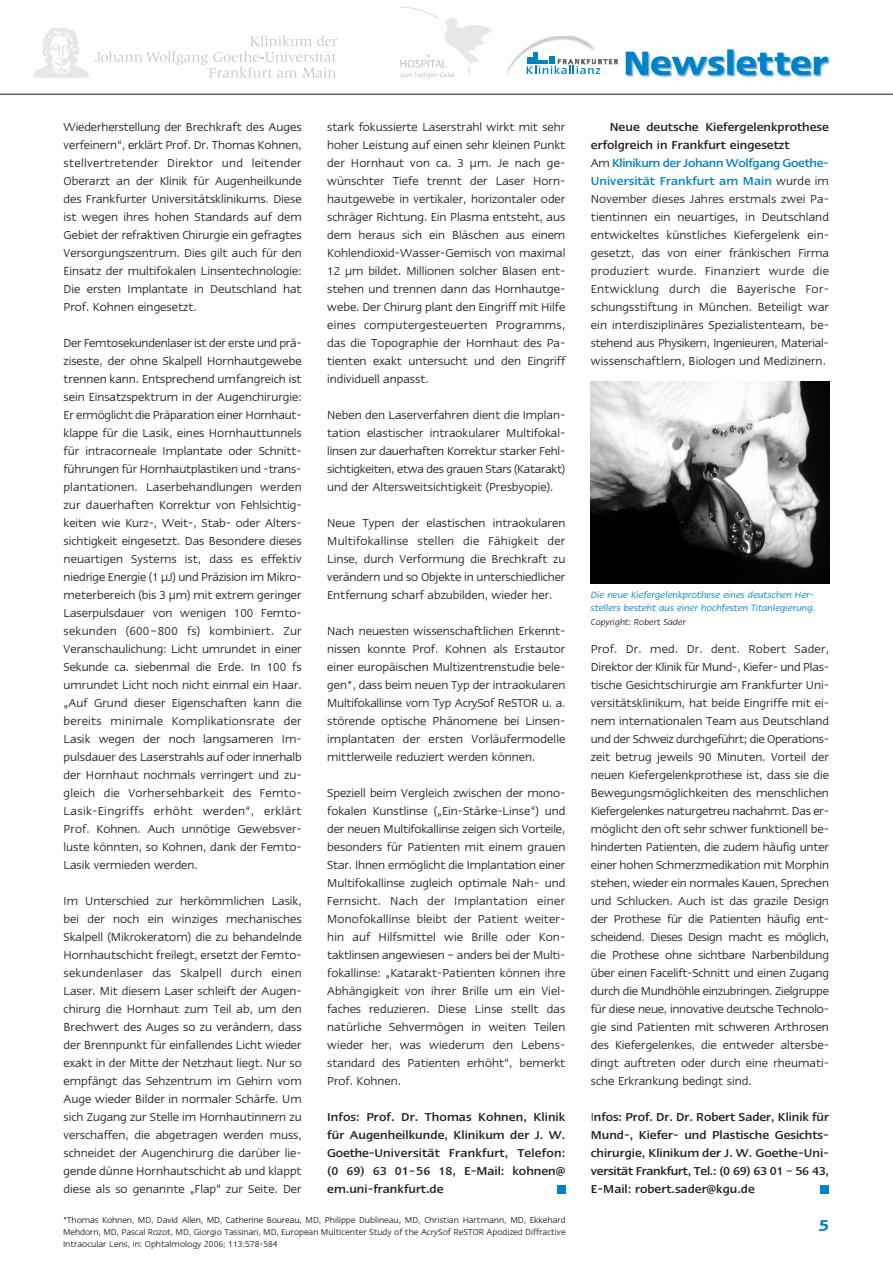
<style>
.page{position:relative;width:893px;height:1263px;background:#fff}
.page>*{position:absolute;margin:0;border:0;box-sizing:border-box;transform-origin:0 0}
.t1{font:italic 600 18px "Linotype Ergo";color:#0082c8}
.t2{font:13.2px/18px "Linotype Ergo";color:#231f20;text-align:justify}
.t3{font:500 13.2px/18px "Linotype Ergo";color:#231f20;text-align:justify}
.t4{font:italic 10.5px/13.5px "Linotype Ergo";letter-spacing:.005em;color:#0082c8}
.t5{font:9.75px/12px "Linotype Ergo";color:#231f20;text-align:justify}
.t6{font:italic 9.75px "Linotype Ergo";letter-spacing:.005em;color:#231f20}
.s1{font-weight:500}
.s2{font-weight:500;color:#0082c8}
.s3{font-weight:400}
</style>
<div class="page">
<hr style="left:0;top:94px;width:893px;height:1px;background:#231f20">
<svg style="left:595px;top:59px;width:23px;height:15px"></svg>
<img style="left:507px;top:35px;width:88px;height:39px">
<img style="left:625px;top:49px;width:205px;height:29px">
<svg style="left:34px;top:28px;width:55px;height:49px"></svg>
<svg style="left:95px;top:35px;width:242px;height:43px"></svg>
<svg style="left:400px;top:7px;width:92px;height:72px"></svg>
<img style="left:591px;top:381px;width:238px;height:202px">
<div style="left:820px;top:1185px;width:9px;height:8px;background:#0082c8"></div>
<div style="left:557px;top:1185px;width:8px;height:8px;background:#0082c8"></div>
<p class="t2" style="left:64px;top:119px;width:240px">Wiederherstellung der Brechkraft des Auges verfeinern“, erklärt Prof. Dr. Thomas Kohnen, stellvertretender Direktor und leitender Oberarzt an der Klinik für Augenheilkunde des Frankfurter Universitätsklinikums. Diese ist wegen ihres hohen Standards auf dem Gebiet der refraktiven Chirurgie ein gefragtes Versorgungszentrum. Dies gilt auch für den Einsatz der multifokalen Linsentechnologie:<br>Die ersten Implantate in Deutschland hat Prof. Kohnen eingesetzt.</p>
<p class="t2" style="left:64px;top:335px;width:240px">Der Femtosekundenlaser ist der erste und prä&shy;ziseste, der ohne Skalpell Hornhautgewebe trennen kann. Entsprechend umfangreich ist sein Einsatzspektrum in der Augenchirurgie:<br>Er ermöglicht die Präparation einer Hornhaut&shy;klappe für die Lasik, eines Hornhauttunnels für intracorneale Implantate oder Schnitt&shy;führungen für Hornhautplastiken und -trans&shy;plantationen. Laserbehandlungen werden zur dauerhaften Korrektur von Fehlsichtig&shy;keiten wie Kurz-, Weit-, Stab- oder Alters&shy;sichtigkeit eingesetzt. Das Besondere dieses neuartigen Systems ist, dass es effektiv niedrige Energie (1 μJ) und Präzision im Mikro&shy;meterbereich (bis 3 μm) mit extrem geringer Laserpulsdauer von wenigen 100 Femto&shy;sekunden (600–800 fs) kombiniert. Zur Veranschaulichung: Licht umrundet in einer Sekunde ca. siebenmal die Erde. In 100 fs umrundet Licht noch nicht einmal ein Haar. „Auf Grund dieser Eigenschaften kann die bereits minimale Komplikationsrate der Lasik wegen der noch langsameren Im&shy;pulsdauer des Laserstrahls auf oder innerhalb der Hornhaut nochmals verringert und zu&shy;gleich die Vorhersehbarkeit des Femto-Lasik-Eingriffs erhöht werden“, erklärt Prof. Kohnen. Auch unnötige Gewebsver&shy;luste könnten, so Kohnen, dank der Femto-Lasik vermieden werden.</p>
<p class="t2" style="left:64px;top:893px;width:240px">Im Unterschied zur herkömmlichen Lasik, bei der noch ein winziges mechanisches Skalpell (Mikrokeratom) die zu behandelnde Hornhautschicht freilegt, ersetzt der Femto&shy;sekundenlaser das Skalpell durch einen Laser. Mit diesem Laser schleift der Augen&shy;chirurg die Hornhaut zum Teil ab, um den Brechwert des Auges so zu verändern, dass der Brennpunkt für einfallendes Licht wieder exakt in der Mitte der Netzhaut liegt. Nur so empfängt das Sehzentrum im Gehirn vom Auge wieder Bilder in normaler Schärfe. Um sich Zugang zur Stelle im Hornhautinnern zu verschaffen, die abgetragen werden muss, schneidet der Augenchirurg die darüber lie&shy;gende dünne Hornhautschicht ab und klappt diese als so genannte „Flap“ zur Seite. Der</p>
<p class="t2" style="left:327px;top:119px;width:240px">stark fokussierte Laserstrahl wirkt mit sehr hoher Leistung auf einen sehr kleinen Punkt der Hornhaut von ca. 3 μm. Je nach ge&shy;wünschter Tiefe trennt der Laser Horn&shy;hautgewebe in vertikaler, horizontaler oder schräger Richtung. Ein Plasma entsteht, aus dem heraus sich ein Bläschen aus einem Kohlendioxid-Wasser-Gemisch von maximal 12 μm bildet. Millionen solcher Blasen ent&shy;stehen und trennen dann das Hornhautge&shy;webe. Der Chirurg plant den Eingriff mit Hilfe eines computergesteuerten Programms, das die Topographie der Hornhaut des Pa&shy;tienten exakt untersucht und den Eingriff individuell anpasst.</p>
<p class="t2" style="left:327px;top:407px;width:240px">Neben den Laserverfahren dient die Implan&shy;tation elastischer intraokularer Multifokal&shy;linsen zur dauerhaften Korrektur starker Fehl&shy;sichtigkeiten, etwa des grauen Stars (Katarakt) und der Altersweitsichtigkeit (Presbyopie).</p>
<p class="t2" style="left:327px;top:515px;width:240px">Neue Typen der elastischen intraokularen Multifokallinse stellen die Fähigkeit der Linse, durch Verformung die Brechkraft zu verändern und so Objekte in unterschiedlicher Entfernung scharf abzubilden, wieder her.</p>
<p class="t2" style="left:327px;top:623px;width:240px">Nach neuesten wissenschaftlichen Erkennt&shy;nissen konnte Prof. Kohnen als Erstautor einer europäischen Multizentrenstudie bele&shy;gen*, dass beim neuen Typ der intraokularen Multifokallinse vom Typ AcrySof ReSTOR u. a. störende optische Phänomene bei Linsen&shy;implantaten der ersten Vorläufermodelle mittlerweile reduziert werden können.</p>
<p class="t2" style="left:327px;top:785px;width:240px">Speziell beim Vergleich zwischen der mono&shy;fokalen Kunstlinse („Ein-Stärke-Linse“) und der neuen Multifokallinse zeigen sich Vorteile, besonders für Patienten mit einem grauen Star. Ihnen ermöglicht die Implantation einer Multifokallinse zugleich optimale Nah- und Fernsicht. Nach der Implantation einer Monofokallinse bleibt der Patient weiter&shy;hin auf Hilfsmittel wie Brille oder Kon&shy;taktlinsen angewiesen – anders bei der Multi&shy;fokallinse: „Katarakt-Patienten können ihre Abhängigkeit von ihrer Brille um ein Viel&shy;faches reduzieren. Diese Linse stellt das natürliche Sehvermögen in weiten Teilen wieder her, was wiederum den Lebens&shy;standard des Patienten erhöht“, bemerkt Prof. Kohnen.</p>
<p class="t3" style="left:327px;top:1109px;width:240px">Infos: Prof. Dr. Thomas Kohnen, Klinik für Augenheilkunde, Klinikum der J. W.<br>Goethe-Universität Frankfurt, Telefon: (0 69) 63 01–56 18, E-Mail: kohnen@ em.uni-frankfurt.de</p>
<p class="t5" style="left:63px;top:1214px;width:504px">*Thomas Kohnen, MD, David Allen, MD, Catherine Boureau, MD, Philippe Dublineau, MD, Christian Hartmann, MD, Ekkehard Mehdorn, MD, Pascal Rozot, MD, Giorgio Tassinari, MD, European Multicenter Study of the AcrySof ReSTOR Apodized Diffractive Intraocular Lens, in: Ophtalmology 2006; 113:578-584</p>
<p class="t2" style="left:591px;top:119px;width:240px;text-align:left;text-indent:19px"><span class="s1">Neue deutsche Kiefergelenkprothese erfolgreich in Frankfurt eingesetzt<br></span>Am <span class="s2">Klinikum der Johann Wolfgang Goethe-Universität Frankfurt am Main</span> wurde im November dieses Jahres erstmals zwei Pa&shy;tientinnen ein neuartiges, in Deutschland entwickeltes künstliches Kiefergelenk ein&shy;gesetzt, das von einer fränkischen Firma produziert wurde. Finanziert wurde die Entwicklung durch die Bayerische For&shy;schungsstiftung in München. Beteiligt war ein interdisziplinäres Spezialistenteam, be&shy;stehend aus Physikern, Ingenieuren, Material&shy;wissenschaftlern, Biologen und Medizinern.</p>
<p class="t4" style="left:591px;top:589px;width:226px">Die neue Kiefergelenkprothese eines deutschen Her&shy;stellers besteht aus einer hochfesten Titanlegierung.</p>
<p class="t6" style="left:591px;top:618px;width:96px">Copyright: Robert Sader</p>
<p class="t2" style="left:591px;top:641px;width:240px">Prof. Dr. med. Dr. dent. Robert Sader, Direktor der Klinik für Mund-, Kiefer- und Plas&shy;tische Gesichtschirurgie am Frankfurter Uni&shy;versitätsklinikum, hat beide Eingriffe mit ei&shy;nem internationalen Team aus Deutschland und der Schweiz durchgeführt; die Operations&shy;zeit betrug jeweils 90 Minuten. Vorteil der neuen Kiefergelenkprothese ist, dass sie die Bewegungsmöglichkeiten des menschlichen Kiefergelenkes naturgetreu nachahmt. Das er&shy;möglicht den oft sehr schwer funktionell be&shy;hinderten Patienten, die zudem häufig unter einer hohen Schmerzmedikation mit Morphin stehen, wieder ein normales Kauen, Sprechen und Schlucken. Auch ist das grazile Design der Prothese für die Patienten häufig ent&shy;scheidend. Dieses Design macht es möglich, die Prothese ohne sichtbare Narbenbildung über einen Facelift-Schnitt und einen Zugang durch die Mundhöhle einzubringen. Zielgruppe für diese neue, innovative deutsche Technolo&shy;gie sind Patienten mit schweren Arthrosen des Kiefergelenkes, die entweder altersbe&shy;dingt auftreten oder durch eine rheumati&shy;sche Erkrankung bedingt sind.</p>
<p class="t3" style="left:591px;top:1109px;width:240px"><span class="s3">I</span>nfos: Prof. Dr. Dr. Robert Sader, Klinik für Mund-, Kiefer- und Plastische Gesichts&shy;chirurgie, Klinikum der J. W. Goethe-Uni&shy;versität Frankfurt, Tel.: (0 69) 63 01 – 56 43, E-Mail: robert.sader@kgu.de</p>
<h1 class="t1" style="left:819px;top:1218px;width:11px">5</h1>
</div>
